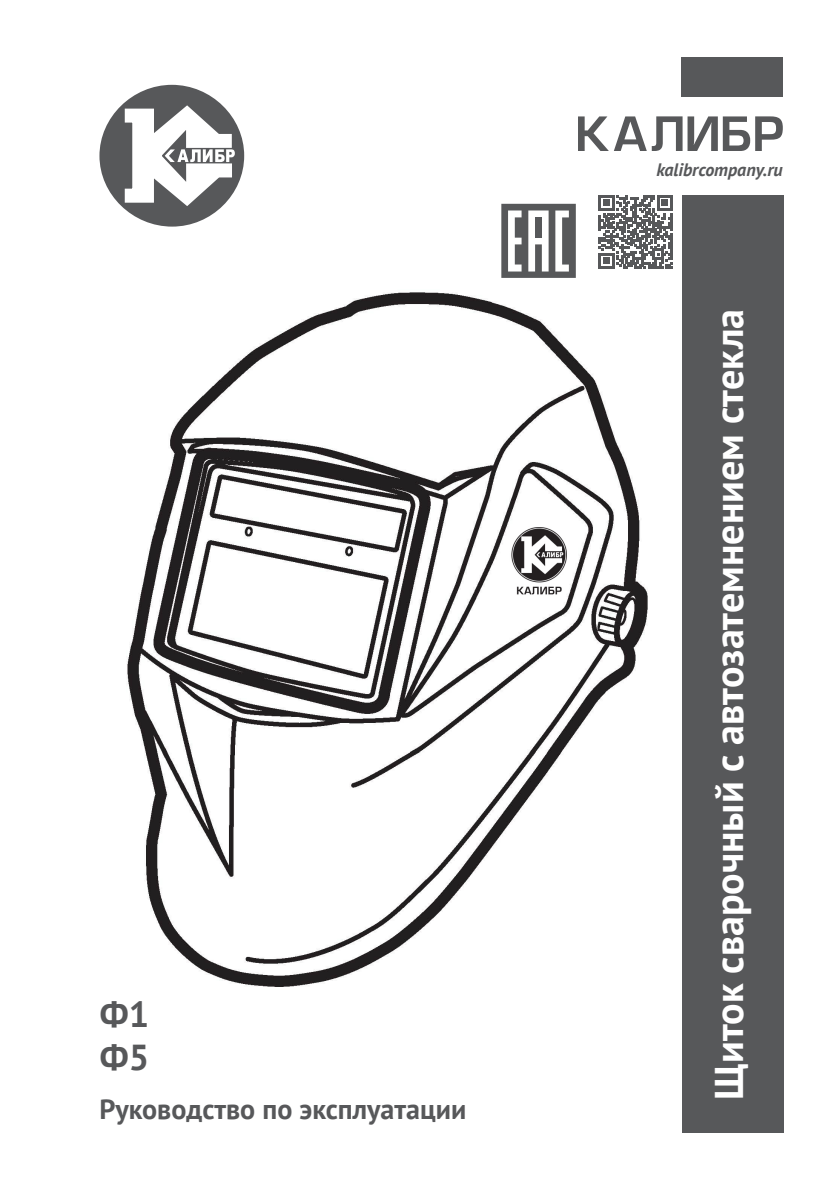
<style>
.page{position:relative;width:840px;height:1191px;background:#fff}
.page>*{position:absolute;margin:0;border:0;box-sizing:border-box;transform-origin:0 0}
.t1{font:700 40px "PT Sans";color:#fff}
.t2{font:700 36px/43.2px "PT Sans";color:#57585a}
.t3{font:700 28px "PT Sans";color:#57585a}
.t4{font:italic 700 18px "PT Sans";color:#57585a}
</style>
<div class="page">
<div style="left:681px;top:195px;width:101px;height:937px;background:#57585a"></div>
<svg style="left:578px;top:116px;width:204px;height:35px"></svg>
<div style="left:99px;top:85px;width:145px;height:142px;background:#57585a;border-radius:50%"></div>
<svg style="left:124px;top:104px;width:111px;height:103px"></svg>
<div style="left:681px;top:57px;width:101px;height:39px;background:#57585a"></div>
<svg style="left:598px;top:195px;width:74px;height:74px"></svg>
<svg style="left:501px;top:204px;width:74px;height:74px"></svg>
<img style="left:127px;top:292px;width:519px;height:695px">
<p class="t2" style="left:100px;top:992px;width:51px">Ф1<br>Ф5</p>
<p class="t3" style="left:99px;top:1091px;width:368px">Руководство по эксплуатации</p>
<p class="t4" style="left:656px;top:158px;width:128px">kalibrcompany.ru</p>
<p class="t1" style="left:702px;top:1099px;width:792px;rotate:-90deg">Щиток сварочный с автозатемнением стекла</p>
</div>
